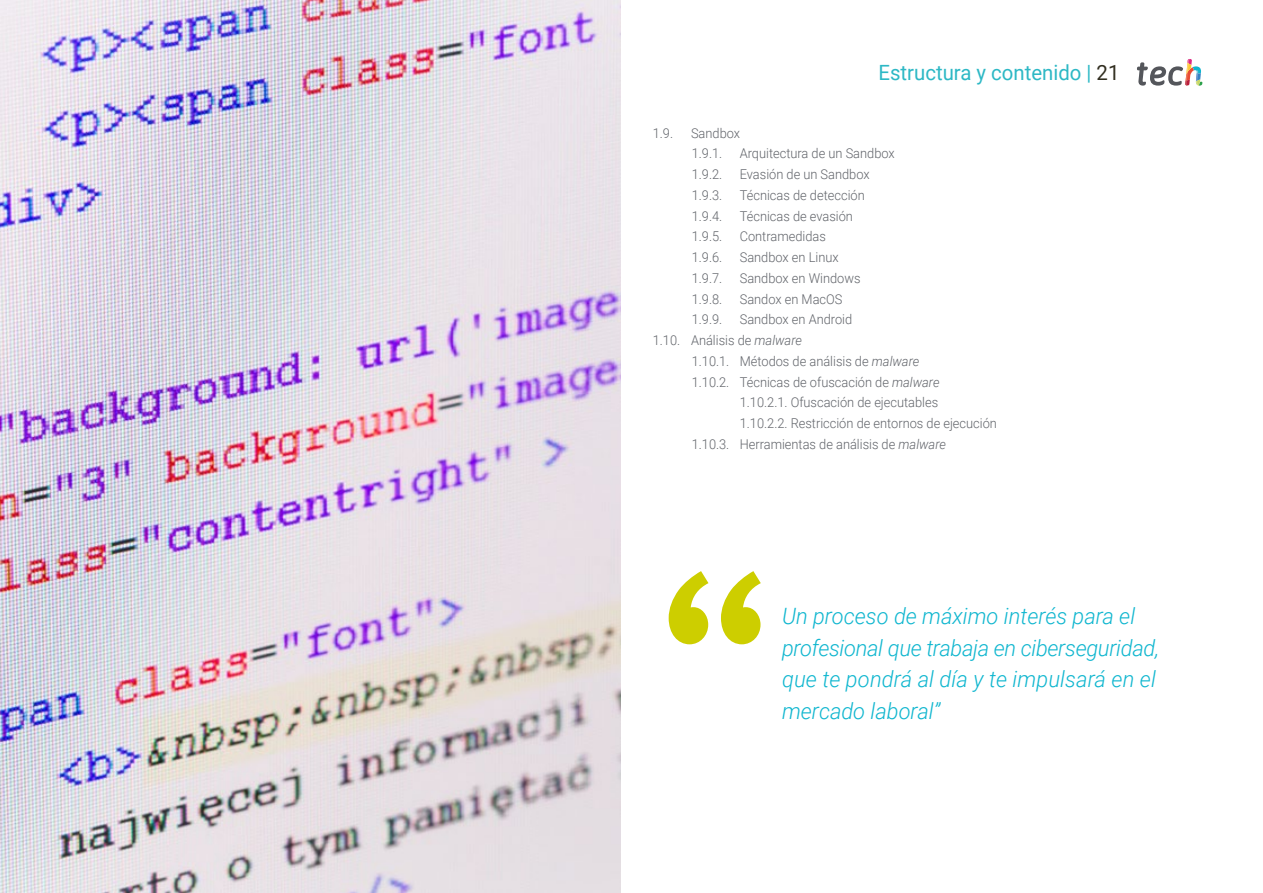
<style>
.page{position:relative;width:1263px;height:893px;background:#fff}
.page>*{position:absolute;margin:0;border:0;box-sizing:border-box;transform-origin:0 0}
.t1{font:italic 300 22.5px/31.5px "Roboto";color:#0fb6cf}
.t2{font:21px "Roboto";color:#2db8c5}
.t3{font:300 13.5px/20.7px "Roboto";color:#61646a;scale:.95 1}
.s1{color:#312e20}
.s2{font-style:italic}
</style>
<div class="page">
<svg style="left:1137px;top:59px;width:65px;height:27px"></svg>
<img style="left:0;top:0;width:621px;height:893px">
<svg style="left:669px;top:571px;width:92px;height:73px"></svg>
<h2 class="t2" style="left:878px;top:57px;width:242px">Estructura y contenido | <span class="s1">21</span></h2>
<p class="t3" style="left:653px;top:122px;width:23px">1.9.</p>
<p class="t3" style="left:691px;top:122px;width:53px">Sandbox<br>1.9.1.</p>
<p class="t3" style="left:740px;top:143px;width:165px">Arquitectura de un Sandbox</p>
<p class="t3" style="left:692px;top:164px;width:34px">1.9.2.</p>
<p class="t3" style="left:740px;top:164px;width:138px">Evasión de un Sandbox</p>
<p class="t3" style="left:692px;top:184px;width:34px">1.9.3.</p>
<p class="t3" style="left:740px;top:184px;width:133px">Técnicas de detección</p>
<p class="t3" style="left:692px;top:205px;width:34px">1.9.4.</p>
<p class="t3" style="left:740px;top:205px;width:121px">Técnicas de evasión</p>
<p class="t3" style="left:692px;top:226px;width:34px">1.9.5.</p>
<p class="t3" style="left:740px;top:226px;width:92px">Contramedidas</p>
<p class="t3" style="left:692px;top:247px;width:34px">1.9.6.</p>
<p class="t3" style="left:740px;top:247px;width:106px">Sandbox en Linux</p>
<p class="t3" style="left:692px;top:267px;width:34px">1.9.7.</p>
<p class="t3" style="left:740px;top:267px;width:129px">Sandbox en Windows</p>
<p class="t3" style="left:692px;top:288px;width:34px">1.9.8.</p>
<p class="t3" style="left:740px;top:288px;width:110px">Sandox en MacOS</p>
<p class="t3" style="left:692px;top:309px;width:34px">1.9.9.</p>
<p class="t3" style="left:653px;top:309px;width:211px;text-indent:87px">Sandbox en Android<br>1.10. Análisis de <span class="s2">malware</span></p>
<p class="t3" style="left:692px;top:350px;width:241px">1.10.1. Métodos de análisis de <span class="s2">malware</span></p>
<p class="t3" style="left:692px;top:371px;width:262px">1.10.2. Técnicas de ofuscación de <span class="s2">malware</span></p>
<p class="t3" style="left:740px;top:392px;width:210px">1.10.2.1. Ofuscación de ejecutables</p>
<p class="t3" style="left:740px;top:413px;width:272px">1.10.2.2. Restricción de entornos de ejecución</p>
<p class="t3" style="left:692px;top:433px;width:269px">1.10.3. Herramientas de análisis de <span class="s2">malware</span></p>
<h1 class="t1" style="left:782px;top:600px;width:379px">Un proceso de máximo interés para el profesional que trabaja en ciberseguridad, que te pondrá al día y te impulsará en el mercado laboral”</h1>
</div>
